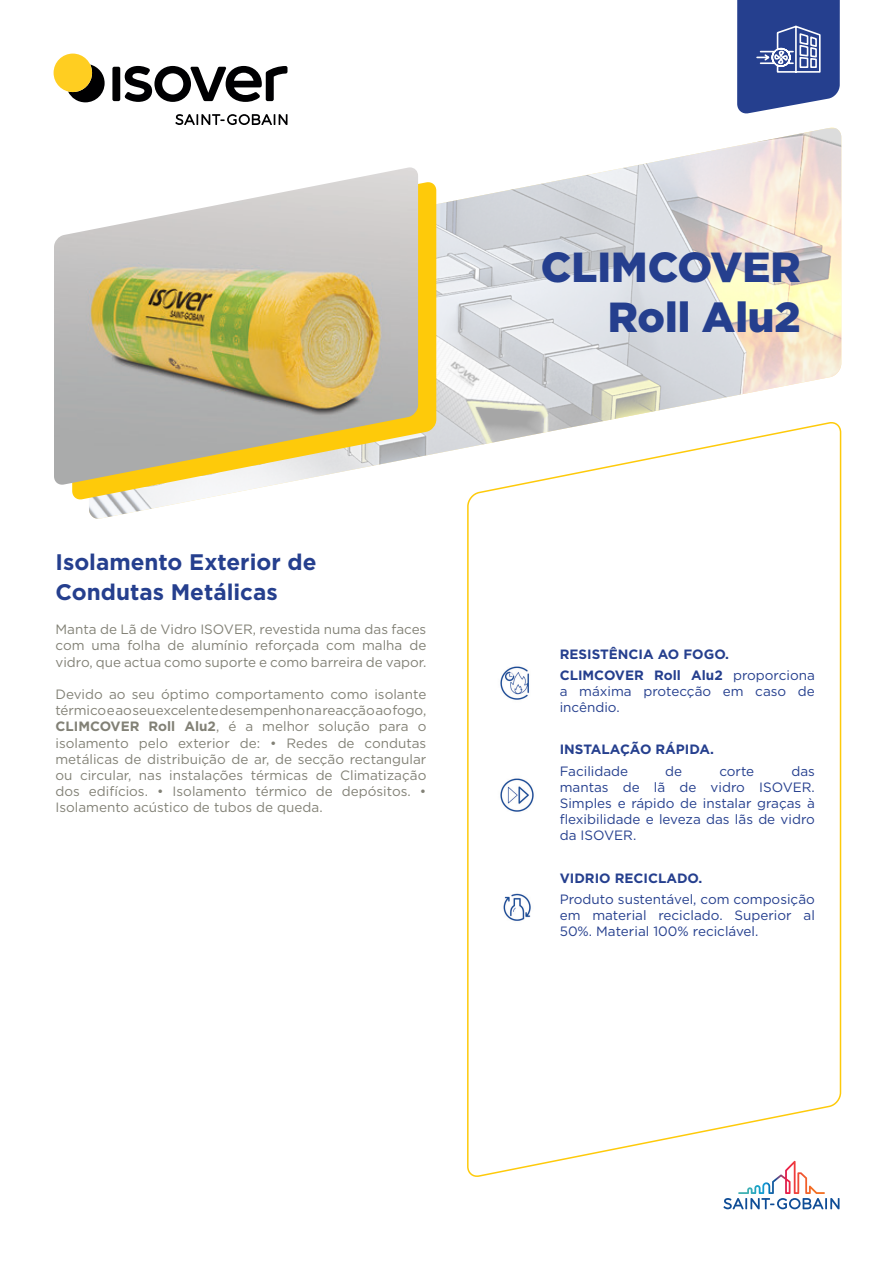
<style>
.page{position:relative;width:893px;height:1263px;background:#fff}
.page>*{position:absolute;margin:0;border:0;box-sizing:border-box;transform-origin:0 0}
.A-Product_Name{font:900 42px/50.4px "Gotham";color:#253f8e;text-align:right}
.I-International_Shor{font:700 22.5px/30px "Gotham";color:#253f8e}
.A-Product_Descriptio{font:13.5px/16.2px "Gotham";color:#828176;text-align:justify}
.level_2_text{font:13.5px/16.2px "Gotham";color:#253f8e;text-align:justify}
.level_3_text{font:13.5px/16.2px "Gotham";color:#253f8e;text-align:justify}
.level_1_text{font:13.5px/16.2px "Gotham";color:#253f8e;text-align:justify}
.level_1_header{font:700 13.5px "Gotham";color:#253f8e}
.level_2_header{font:700 13.5px "Gotham";color:#253f8e}
.level_3_header{font:700 13.5px "Gotham";color:#253f8e}
.s1{font-weight:700}
</style>
<div class="page">
<svg style="left:723px;top:1177px;width:116px;height:32px"></svg>
<svg style="left:175px;top:114px;width:112px;height:11px"></svg>
<svg style="left:68px;top:65px;width:37px;height:37px"></svg>
<div style="left:112px;top:67px;width:8px;height:34px;background:#000002;border-radius:2px"></div>
<svg style="left:124px;top:66px;width:163px;height:36px"></svg>
<div style="left:54px;top:54px;width:38px;height:38px;background:#ffce21;border-radius:50%"></div>
<svg style="left:737px;top:0;width:103px;height:114px;background:#465c9f"></svg>
<img style="left:89px;top:128px;width:752px;height:391px">
<svg style="left:466px;top:422px;width:376px;height:755px"></svg>
<img style="left:496px;top:662px;width:43px;height:42px">
<img style="left:496px;top:774px;width:43px;height:42px">
<img style="left:496px;top:886px;width:43px;height:42px">
<svg style="left:72px;top:181px;width:364px;height:319px"></svg>
<img style="left:54px;top:167px;width:364px;height:319px">
<p class="I-International_Shor" style="left:55px;top:547px;width:263px">Isolamento Exterior de<br>Condutas Metálicas</p>
<p class="A-Product_Descriptio" style="left:55px;top:621px;width:372px">Manta de Lã de Vidro ISOVER, revestida numa das faces com uma folha de alumínio reforçada com malha de vidro, que actua como suporte e como barreira de vapor.</p>
<p class="A-Product_Descriptio" style="left:55px;top:686px;width:372px">Devido ao seu óptimo comportamento como isolante térmico e ao seu excelente desempenho na reacção ao fogo, <span class="s1">CLIMCOVER Roll Alu2</span>, é a melhor solução para o isolamento pelo exterior de: • Redes de condutas metálicas de distribuição de ar, de secção rectangular ou circular, nas instalações térmicas de Climatização dos edifícios. • Isolamento térmico de depósitos. • Isolamento acústico de tubos de queda.</p>
<p class="A-Product_Name" style="left:541px;top:241px;width:261px">CLIMCOVER<br>Roll Alu2</p>
<p class="level_1_header" style="left:560px;top:645px;width:171px">RESISTÊNCIA AO FOGO.</p>
<p class="level_1_text" style="left:560px;top:666px;width:257px"><span class="s1">CLIMCOVER Roll Alu2</span> proporciona a máxima protecção em caso de incêndio.</p>
<p class="level_2_header" style="left:560px;top:741px;width:156px">INSTALAÇÃO RÁPIDA.</p>
<p class="level_2_text" style="left:560px;top:762px;width:70px">Facilidade</p>
<p class="level_2_text" style="left:665px;top:762px;width:18px">de</p>
<p class="level_2_text" style="left:719px;top:762px;width:36px">corte</p>
<p class="level_2_text" style="left:560px;top:762px;width:257px;text-indent:232px">das mantas de lã de vidro ISOVER.<br>Simples e rápido de instalar graças à flexibilidade e leveza das lãs de vidro da ISOVER.</p>
<p class="level_3_header" style="left:560px;top:869px;width:144px">VIDRIO RECICLADO.</p>
<p class="level_3_text" style="left:560px;top:890px;width:257px">Produto sustentável, com composição em material reciclado. Superior al 50%. Material 100% reciclável.</p>
</div>
